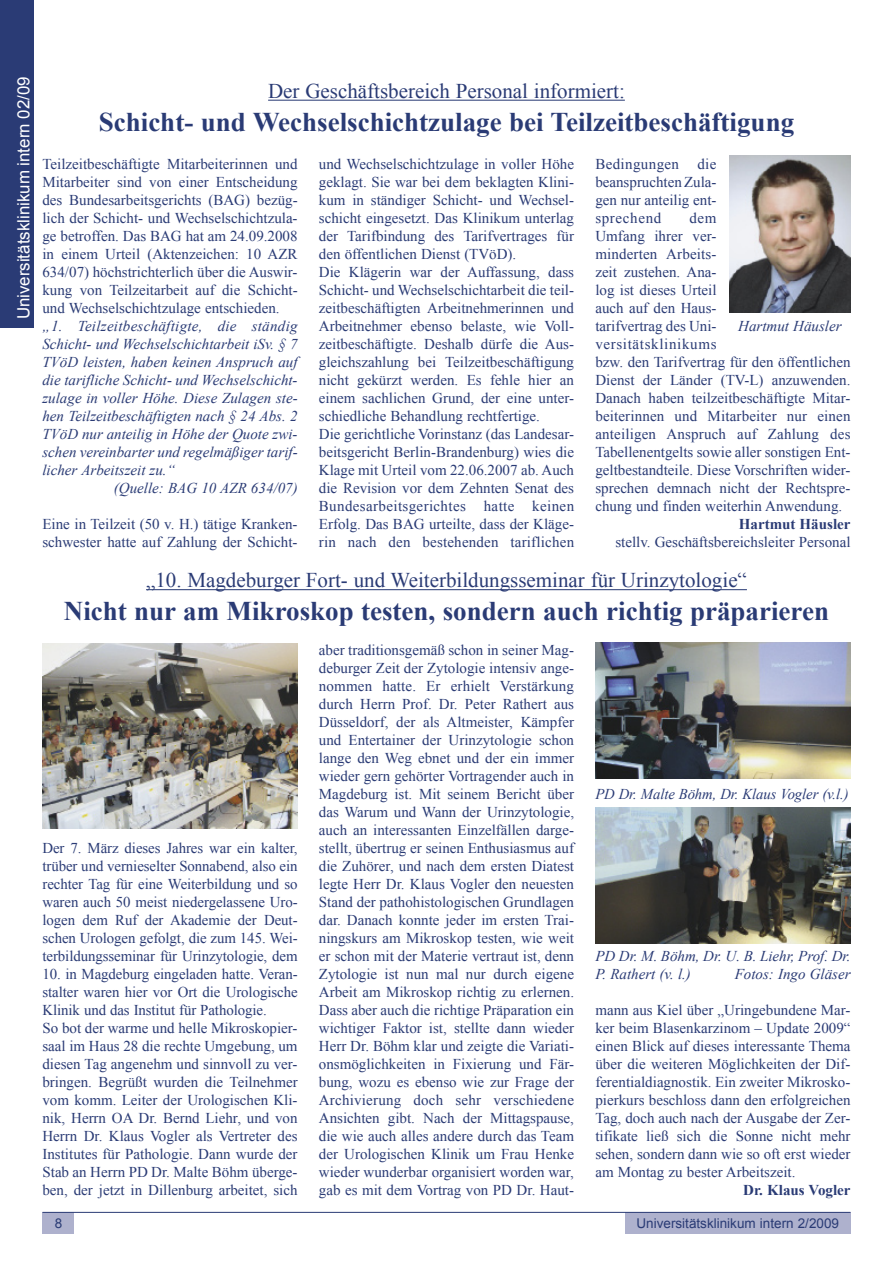
<style>
.page{position:relative;width:893px;height:1263px;background:#fff}
.page>*{position:absolute;margin:0;border:0;box-sizing:border-box;transform-origin:0 0}
.t1{font:700 27px "Times New Roman";color:#2a3b75}
.t2{font:21px "Times New Roman";color:#2a3b75}
.t3{font:16.8px "Arial";color:#fff}
.t4{font:15px/18px "Times New Roman";color:#2a3b75;text-align:justify}
.t5{font:italic 15px/18px "Times New Roman";color:#2a3b75}
.t6{font:italic 15px "Times New Roman";letter-spacing:.02em;color:#2a3b75}
.t7{font:700 15px "Times New Roman";color:#2a3b75}
.t8{font:13.5px "Arial";color:#2a3b75}
</style>
<div class="page">
<div style="left:625px;top:1212px;width:225px;height:21px;background:#aeb1cd"></div>
<div style="left:42px;top:1212px;width:32px;height:21px;background:#aeb1cd"></div>
<div style="left:0;top:0;width:34px;height:327px;background:#2a3b75"></div>
<hr style="left:42px;top:1212px;width:808px;height:1px;background:#2a3b75">
<hr style="left:146px;top:589px;width:601px;height:1px;background:#2a3b75">
<hr style="left:268px;top:100px;width:357px;height:1px;background:#2a3b75">
<img style="left:42px;top:643px;width:256px;height:185px">
<img style="left:729px;top:155px;width:121px;height:157px">
<img style="left:595px;top:642px;width:255px;height:136px">
<img style="left:595px;top:807px;width:255px;height:136px">
<p class="t3" style="left:14px;top:319px;width:244px;rotate:-90deg">Universitätsklinikum intern 02/09</p>
<h2 class="t2" style="left:268px;top:79px;width:358px">Der Geschäftsbereich Personal informiert:</h2>
<h1 class="t1" style="left:99px;top:106px;width:697px">Schicht- und Wechselschichtzulage bei Teilzeitbeschäftigung</h1>
<p class="t4" style="left:42px;top:154px;width:257px">Teilzeitbeschäftigte Mitarbeiterinnen und Mitarbeiter sind von einer Entscheidung des Bundesarbeitsgerichts (BAG) bezüg&shy;lich der Schicht- und Wechselschichtzula&shy;ge betroffen. Das BAG hat am 24.09.2008 in einem Urteil (Aktenzeichen: 10 AZR 634/07) höchstrichterlich über die Auswir&shy;kung von Teilzeitarbeit auf die Schicht&shy;und Wechselschichtzulage entschieden.</p>
<p class="t6" style="left:42px;top:317px;width:257px">„1. Teilzeitbeschäftigte, die ständig</p>
<p class="t5" style="left:42px;top:334px;width:257px">Schicht- und Wechselschichtarbeit iSv. § 7</p>
<p class="t5" style="left:42px;top:352px;width:257px">TVöD leisten, haben keinen Anspruch auf</p>
<p class="t5" style="left:42px;top:370px;width:257px">die tarifliche Schicht- und Wechselschicht-</p>
<p class="t5" style="left:42px;top:388px;width:257px">zulage in voller Höhe. Diese Zulagen ste-</p>
<p class="t5" style="left:42px;top:406px;width:257px">hen Teilzeitbeschäftigten nach § 24 Abs. 2</p>
<p class="t5" style="left:42px;top:424px;width:257px">TVöD nur anteilig in Höhe der Quote zwi-</p>
<p class="t5" style="left:42px;top:442px;width:257px">schen vereinbarter und regelmäßiger tarif-</p>
<p class="t5" style="left:42px;top:460px;width:134px">licher Arbeitszeit zu.“</p>
<p class="t5" style="left:114px;top:478px;width:185px">(Quelle: BAG 10 AZR 634/07)</p>
<p class="t4" style="left:42px;top:514px;width:257px">Eine in Teilzeit (50 v. H.) tätige Kranken&shy;schwester hatte auf Zahlung der Schicht-</p>
<p class="t4" style="left:319px;top:154px;width:257px;text-align:left">und Wechselschichtzulage in voller Höhe geklagt. Sie war bei dem beklagten Klini&shy;kum in ständiger Schicht- und Wechsel&shy;schicht eingesetzt. Das Klinikum unterlag der Tarifbindung des Tarifvertrages für den öffentlichen Dienst (TVöD).<br>Die Klägerin war der Auffassung, dass Schicht- und Wechselschichtarbeit die teil&shy;zeitbeschäftigten Arbeitnehmerinnen und Arbeitnehmer ebenso belaste, wie Voll&shy;zeitbeschäftigte. Deshalb dürfe die Aus&shy;gleichszahlung bei Teilzeitbeschäftigung nicht gekürzt werden. Es fehle hier an einem sachlichen Grund, der eine unter&shy;schiedliche Behandlung rechtfertige.<br>Die gerichtliche Vorinstanz (das Landesar&shy;beitsgericht Berlin-Brandenburg) wies die Klage mit Urteil vom 22.06.2007 ab. Auch die Revision vor dem Zehnten Senat des Bundesarbeitsgerichtes hatte keinen Erfolg. Das BAG urteilte, dass der Kläge&shy;rin nach den bestehenden tariflichen</p>
<p class="t4" style="left:595px;top:154px;width:123px">Bedingungen die beanspruchten Zula&shy;gen nur anteilig ent&shy;sprechend</p>
<p class="t4" style="left:595px;top:208px;width:257px;text-align:left;text-indent:94px">dem<br>Umfang ihrer ver-<br>minderten Arbeits-<br>zeit zustehen. Ana-<br>log ist dieses Urteil<br>auch auf den Haus-<br>tarifvertrag des Uni-<br>versitätsklinikums<br>bzw. den Tarifvertrag für den öffentlichen<br>Dienst der Länder (TV-L) anzuwenden.<br>Danach haben teilzeitbeschäftigte Mitar&shy;beiterinnen und Mitarbeiter nur einen anteiligen Anspruch auf Zahlung des<br>Tabellenentgelts sowie aller sonstigen Ent&shy;geltbestandteile. Diese Vorschriften wider&shy;sprechen demnach nicht der Rechtspre&shy;chung und finden weiterhin Anwendung.</p>
<p class="t7" style="left:739px;top:515px;width:113px">Hartmut Häusler</p>
<p class="t4" style="left:615px;top:532px;width:237px">stellv. Geschäftsbereichsleiter Personal</p>
<p class="t5" style="left:738px;top:316px;width:105px">Hartmut Häusler</p>
<h2 class="t2" style="left:146px;top:568px;width:602px">„10. Magdeburger Fort- und Weiterbildungsseminar für Urinzytologie“</h2>
<h1 class="t1" style="left:64px;top:596px;width:767px">Nicht nur am Mikroskop testen, sondern auch richtig präparieren</h1>
<p class="t4" style="left:42px;top:838px;width:257px">Der 7. März dieses Jahres war ein kalter, trüber und vernieselter Sonnabend, also ein rechter Tag für eine Weiterbildung und so waren auch 50 meist niedergelassene Uro&shy;logen dem Ruf der Akademie der Deut&shy;schen Urologen gefolgt, die zum 145. Wei&shy;terbildungsseminar für Urinzytologie, dem</p>
<p class="t4" style="left:42px;top:964px;width:257px;text-align:left">10. in Magdeburg eingeladen hatte. Veran&shy;stalter waren hier vor Ort die Urologische Klinik und das Institut für Pathologie.<br>So bot der warme und helle Mikroskopier&shy;saal im Haus 28 die rechte Umgebung, um diesen Tag angenehm und sinnvoll zu ver&shy;bringen. Begrüßt wurden die Teilnehmer vom komm. Leiter der Urologischen Kli&shy;nik, Herrn OA Dr. Bernd Liehr, und von Herrn Dr. Klaus Vogler als Vertreter des Institutes für Pathologie. Dann wurde der Stab an Herrn PD Dr. Malte Böhm überge&shy;ben, der jetzt in Dillenburg arbeitet, sich</p>
<p class="t4" style="left:319px;top:640px;width:257px">aber traditionsgemäß schon in seiner Mag&shy;deburger Zeit der Zytologie intensiv ange&shy;nommen hatte. Er erhielt Verstärkung durch Herrn Prof. Dr. Peter Rathert aus Düsseldorf, der als Altmeister, Kämpfer und Entertainer der Urinzytologie schon lange den Weg ebnet und der ein immer wieder gern gehörter Vortragender auch in Magdeburg ist. Mit seinem Bericht über das Warum und Wann der Urinzytologie, auch an interessanten Einzelfällen darge&shy;stellt, übertrug er seinen Enthusiasmus auf die Zuhörer, und nach dem ersten Diatest legte Herr Dr. Klaus Vogler den neuesten Stand der pathohistologischen Grundlagen dar. Danach konnte jeder im ersten Trai&shy;ningskurs am Mikroskop testen, wie weit er schon mit der Materie vertraut ist, denn Zytologie ist nun mal nur durch eigene Arbeit am Mikroskop richtig zu erlernen.<br>Dass aber auch die richtige Präparation ein wichtiger Faktor ist, stellte dann wieder Herr Dr. Böhm klar und zeigte die Variati&shy;onsmöglichkeiten in Fixierung und Fär&shy;bung, wozu es ebenso wie zur Frage der Archivierung doch sehr verschiedene Ansichten gibt. Nach der Mittagspause, die wie auch alles andere durch das Team der Urologischen Klinik um Frau Henke wieder wunderbar organisiert worden war, gab es mit dem Vortrag von PD Dr. Haut-</p>
<p class="t5" style="left:595px;top:784px;width:255px">PD Dr. Malte Böhm, Dr. Klaus Vogler (v.l.)</p>
<p class="t5" style="left:595px;top:946px;width:257px">PD Dr. M. Böhm, Dr. U. B. Liehr, Prof. Dr.<br>P. Rathert (v. l.)</p>
<p class="t5" style="left:735px;top:964px;width:117px">Fotos: Ingo Gläser</p>
<p class="t4" style="left:595px;top:1000px;width:257px">mann aus Kiel über „Uringebundene Mar&shy;ker beim Blasenkarzinom – Update 2009“ einen Blick auf dieses interessante Thema über die weiteren Möglichkeiten der Dif&shy;ferentialdiagnostik. Ein zweiter Mikrosko&shy;pierkurs beschloss dann den erfolgreichen Tag, doch auch nach der Ausgabe der Zer&shy;tifikate ließ sich die Sonne nicht mehr sehen, sondern dann wie so oft erst wieder am Montag zu bester Arbeitszeit.</p>
<p class="t7" style="left:743px;top:1181px;width:109px">Dr. Klaus Vogler</p>
<p class="t8" style="left:55px;top:1215px;width:9px">8</p>
<p class="t8" style="left:636px;top:1215px;width:204px">Universitätsklinikum intern 2/2009</p>
</div>
